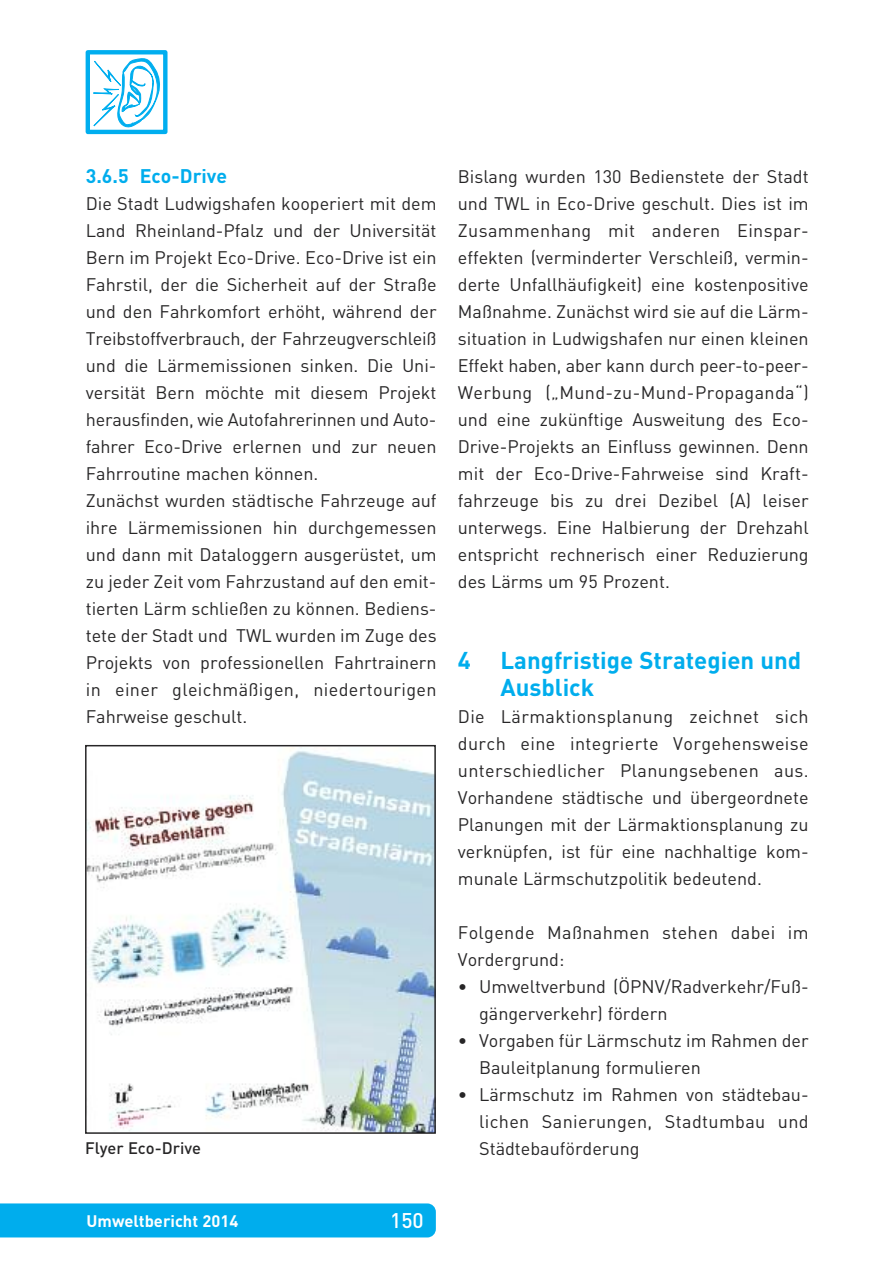
<style>
.page{position:relative;width:893px;height:1263px;background:#fff}
.page>*{position:absolute;margin:0;border:0;box-sizing:border-box;transform-origin:0 0}
.t1{font:700 24px/27px "DIN Offc";color:#00aded}
.t2{font:500 21px "DIN Offc";color:#fff}
.t3{font:700 19.5px "DIN Offc";color:#00aded}
.t4{font:18px/27px "DIN Offc";color:#272627}
.t5{font:18px/27px "DIN Offc";letter-spacing:.02em;color:#272627}
.t6{font:700 16.5px "DIN Offc";color:#fff}
.t7{font:500 16.5px "DIN Offc";color:#272627}
</style>
<div class="page">
<div style="left:0;top:1203px;width:436px;height:34px;background:#00aded"></div>
<div style="left:86px;top:50px;width:82px;height:84px;border:4px solid #00aeef"></div>
<svg style="left:86px;top:50px;width:75px;height:84px"></svg>
<img style="left:88px;top:748px;width:345px;height:383px">
<div style="left:85px;top:745px;width:351px;height:389px;border:2px solid #272627"></div>
<p class="t3" style="left:86px;top:163px;width:143px">3.6.5 Eco-Drive</p>
<p class="t4" style="left:86px;top:190px;width:352px">Die Stadt Ludwigshafen kooperiert mit dem Land Rheinland-Pfalz und der Universität Bern im Projekt Eco-Drive. Eco-Drive ist ein Fahrstil, der die Sicherheit auf der Straße und den Fahrkomfort erhöht, während der Treibstoffverbrauch, der Fahrzeugverschleiß und die Lärmemissionen sinken. Die Uni&shy;versität Bern möchte mit diesem Projekt herausfinden, wie Autofahrerinnen und Auto&shy;fahrer Eco-Drive erlernen und zur neuen Fahrroutine machen können.<br>Zunächst wurden städtische Fahrzeuge auf ihre Lärmemissionen hin durchgemessen und dann mit Dataloggern ausgerüstet, um zu jeder Zeit vom Fahrzustand auf den emit&shy;tierten Lärm schließen zu können. Bediens&shy;tete der Stadt und TWL wurden im Zuge des Projekts von professionellen Fahrtrainern in einer gleichmäßigen, niedertourigen Fahrweise geschult.</p>
<p class="t7" style="left:85px;top:1137px;width:118px">Flyer Eco-Drive</p>
<p class="t4" style="left:458px;top:163px;width:352px;text-align:justify">Bislang wurden 130 Bedienstete der Stadt und TWL in Eco-Drive geschult. Dies ist im Zusammenhang mit anderen Einspar&shy;effekten (verminderter Verschleiß, vermin&shy;derte Unfallhäufigkeit) eine kostenpositive Maßnahme. Zunächst wird sie auf die Lärm&shy;situation in Ludwigshafen nur einen kleinen Effekt haben, aber kann durch peer-to-peer-Werbung („Mund-zu-Mund-Propaganda“) und eine zukünftige Ausweitung des Eco-Drive-Projekts an Einfluss gewinnen. Denn mit der Eco-Drive-Fahrweise sind Kraft&shy;fahrzeuge bis zu drei Dezibel (A) leiser unterwegs. Eine Halbierung der Drehzahl entspricht rechnerisch einer Reduzierung des Lärms um 95 Prozent.</p>
<h1 class="t1" style="left:500px;top:646px;width:302px;text-indent:-43px">4 Langfristige Strategien und<br>Ausblick</h1>
<p class="t4" style="left:458px;top:703px;width:352px;text-align:justify">Die Lärmaktionsplanung zeichnet sich durch eine integrierte Vorgehensweise unterschiedlicher Planungsebenen aus.<br>Vorhandene städtische und übergeordnete Planungen mit der Lärmaktionsplanung zu verknüpfen, ist für eine nachhaltige kom&shy;munale Lärmschutzpolitik bedeutend.</p>
<p class="t5" style="left:458px;top:919px;width:352px">Folgende Maßnahmen stehen dabei im<br>Vordergrund:</p>
<p class="t4" style="left:479px;top:973px;width:331px;text-indent:-21px">• Umweltverbund (ÖPNV/Radverkehr/Fuß&shy;gängerverkehr) fördern</p>
<p class="t4" style="left:479px;top:1027px;width:331px;text-indent:-21px">• Vorgaben für Lärmschutz im Rahmen der<br>Bauleitplanung formulieren</p>
<p class="t4" style="left:479px;top:1081px;width:331px;text-align:justify;text-indent:-21px">• Lärmschutz im Rahmen von städtebau&shy;lichen Sanierungen, Stadtumbau und Städtebauförderung</p>
<p class="t6" style="left:87px;top:1210px;width:153px">Umweltbericht 2014</p>
<p class="t2" style="left:390px;top:1207px;width:35px">150</p>
</div>
